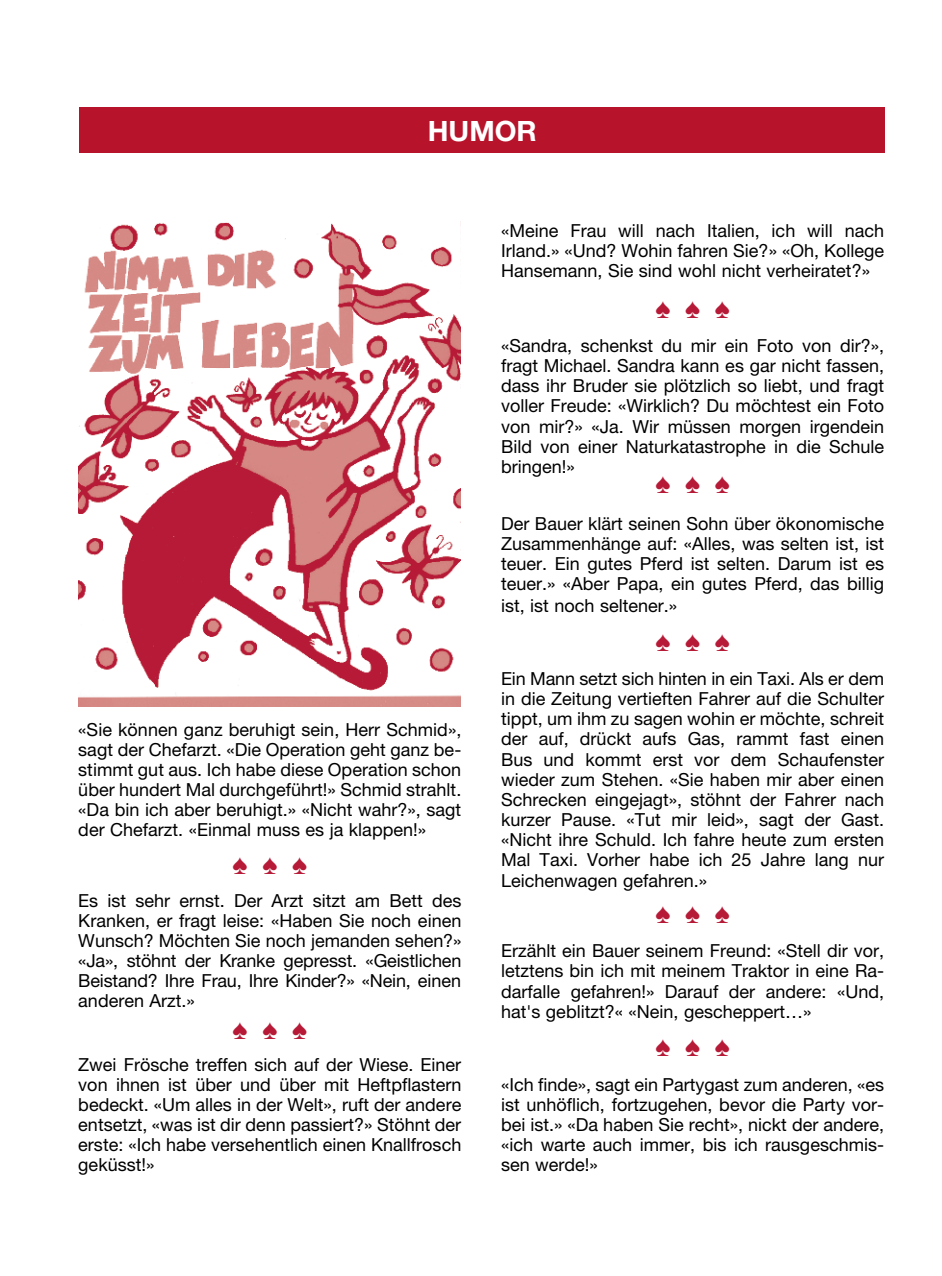
<style>
.page{position:relative;width:942px;height:1276px;background:#fff}
.page>*{position:absolute;margin:0;border:0;box-sizing:border-box;transform-origin:0 0}
.t1{font:700 28px "Helvetica Neue LT Pro";color:#fff}
.t2{font:24px "Zapf Dingbats ITC";color:#b61a37}
.t3{font:18px/20.2px "Helvetica Neue LT Pro";color:#000;text-align:justify}
</style>
<div class="page">
<div style="left:79px;top:108px;width:805px;height:45px;background:#b7142c"></div>
<img style="left:78px;top:222px;width:382px;height:484px">
<h1 class="t1" style="left:427px;top:113px;width:110px">HUMOR</h1>
<p class="t3" style="left:78px;top:719px;width:384px">«Sie können ganz beruhigt sein, Herr Schmid», sagt der Chefarzt. «Die Operation geht ganz be&shy;stimmt gut aus. Ich habe diese Operation schon über hundert Mal durchgeführt!» Schmid strahlt. «Da bin ich aber beruhigt.» «Nicht wahr?», sagt der Chefarzt. «Einmal muss es ja klappen!»</p>
<h2 class="t2" style="left:232px;top:855px;width:76px">♠ ♠ ♠</h2>
<p class="t3" style="left:78px;top:890px;width:384px">Es ist sehr ernst. Der Arzt sitzt am Bett des Kranken, er fragt leise: «Haben Sie noch einen Wunsch? Möchten Sie noch jemanden sehen?» «Ja», stöhnt der Kranke gepresst. «Geistlichen Beistand? Ihre Frau, Ihre Kinder?» «Nein, einen anderen Arzt.»</p>
<h2 class="t2" style="left:232px;top:1019px;width:76px">♠ ♠ ♠</h2>
<p class="t3" style="left:78px;top:1054px;width:384px">Zwei Frösche treffen sich auf der Wiese. Einer von ihnen ist über und über mit Heftpflastern bedeckt. «Um alles in der Welt», ruft der andere entsetzt, «was ist dir denn passiert?» Stöhnt der erste: «Ich habe versehentlich einen Knallfrosch geküsst!»</p>
<p class="t3" style="left:501px;top:220px;width:384px">«Meine Frau will nach Italien, ich will nach Irland.» «Und? Wohin fahren Sie?» «Oh, Kollege Hansemann, Sie sind wohl nicht verheiratet?»</p>
<h2 class="t2" style="left:655px;top:298px;width:76px">♠ ♠ ♠</h2>
<p class="t3" style="left:501px;top:335px;width:384px">«Sandra, schenkst du mir ein Foto von dir?», fragt Michael. Sandra kann es gar nicht fassen, dass ihr Bruder sie plötzlich so liebt, und fragt voller Freude: «Wirklich? Du möchtest ein Foto von mir?» «Ja. Wir müssen morgen irgendein Bild von einer Naturkatastrophe in die Schule bringen!»</p>
<h2 class="t2" style="left:655px;top:474px;width:76px">♠ ♠ ♠</h2>
<p class="t3" style="left:501px;top:513px;width:384px">Der Bauer klärt seinen Sohn über ökonomische Zusammenhänge auf: «Alles, was selten ist, ist teuer. Ein gutes Pferd ist selten. Darum ist es teuer.» «Aber Papa, ein gutes Pferd, das billig</p>
<p class="t3" style="left:501px;top:595px;width:177px">ist, ist noch seltener.»</p>
<h2 class="t2" style="left:655px;top:631px;width:76px">♠ ♠ ♠</h2>
<p class="t3" style="left:501px;top:668px;width:384px">Ein Mann setzt sich hinten in ein Taxi. Als er dem in die Zeitung vertieften Fahrer auf die Schulter tippt, um ihm zu sagen wohin er möchte, schreit der auf, drückt aufs Gas, rammt fast einen Bus und kommt erst vor dem Schaufenster wieder zum Stehen. «Sie haben mir aber einen Schrecken eingejagt», stöhnt der Fahrer nach kurzer Pause. «Tut mir leid», sagt der Gast. «Nicht ihre Schuld. Ich fahre heute zum ersten Mal Taxi. Vorher habe ich 25 Jahre lang nur Leichenwagen gefahren.»</p>
<h2 class="t2" style="left:655px;top:903px;width:76px">♠ ♠ ♠</h2>
<p class="t3" style="left:501px;top:940px;width:384px">Erzählt ein Bauer seinem Freund: «Stell dir vor, letztens bin ich mit meinem Traktor in eine Ra&shy;darfalle gefahren!» Darauf der andere: «Und, hat's geblitzt?« «Nein, gescheppert…»</p>
<h2 class="t2" style="left:655px;top:1036px;width:76px">♠ ♠ ♠</h2>
<p class="t3" style="left:501px;top:1073px;width:384px">«Ich finde», sagt ein Partygast zum anderen, «es ist unhöflich, fortzugehen, bevor die Party vor&shy;bei ist.» «Da haben Sie recht», nickt der andere, «ich warte auch immer, bis ich rausgeschmis&shy;sen werde!»</p>
</div>
